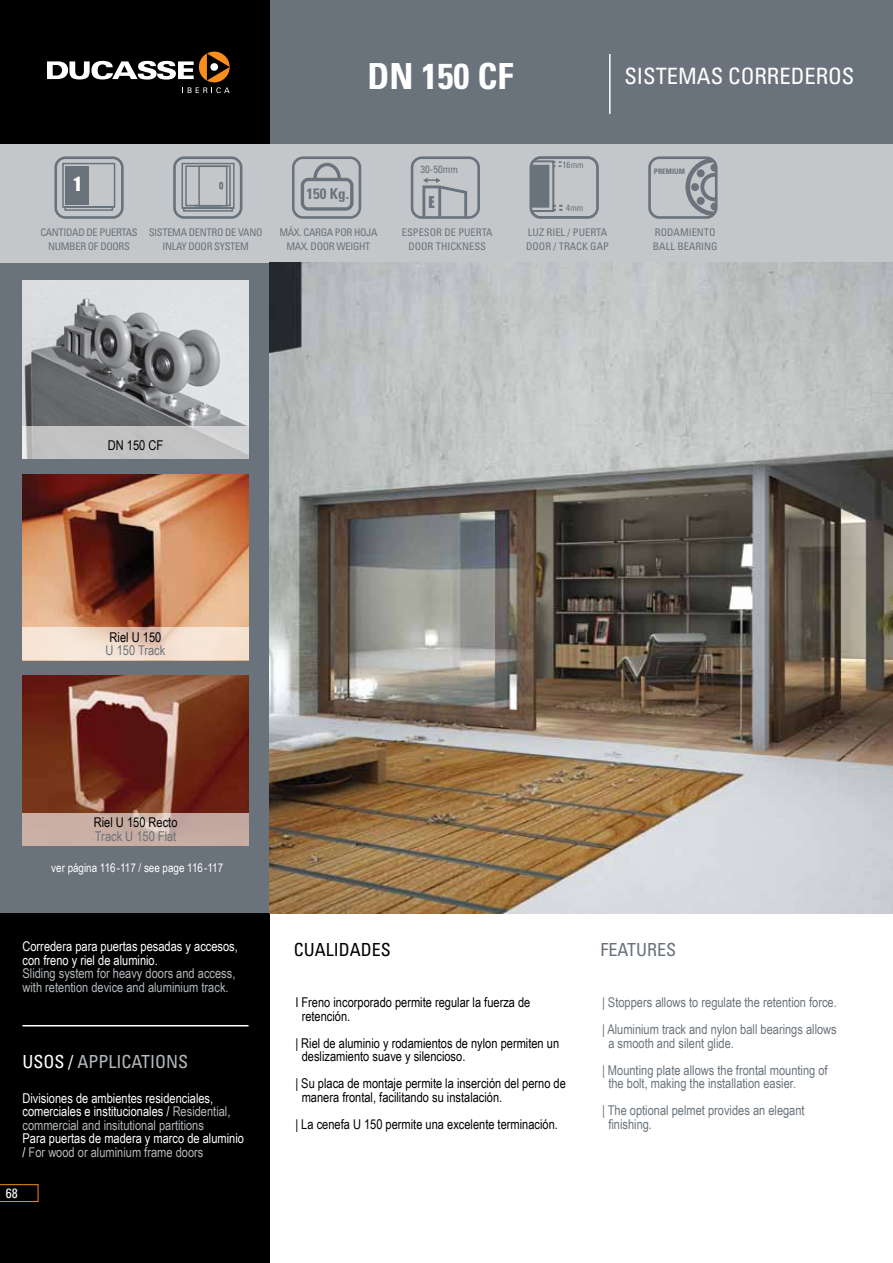
<style>
.page{position:relative;width:893px;height:1263px;background:#fff}
.page>*{position:absolute;margin:0;border:0;box-sizing:border-box;transform-origin:0 0}
.t1{font:700 condensed 36px "Univers";color:#fff}
.t2{font:condensed 22.5px "Univers";color:#fff}
.t3{font:condensed 18px "Univers";color:#b4b9bd}
.t4{font:condensed 18px "Univers";color:#000}
.t5{font:condensed 18px "Univers";color:#6a737b}
.t6{font:18px "Impact";color:#fff}
.t7{font:700 condensed 15px "Univers";color:#6a737b}
.t8{font:15px "Impact";color:#6a737b}
.t9{font:13.5px/13.5px "Arial Narrow";color:#000}
.t10{font:13.5px/27px "Arial Narrow";color:#6a737b}
.t11{font:13.5px/13.5px "Arial Narrow";color:#fff}
.t12{font:13.5px/13.5px "Arial Narrow";color:#b4b9bd}
.t13{font:condensed 13.5px "Univers";color:#fff}
.t14{font:12px "Arial Narrow";color:#fff}
.t15{font:condensed 10.5px/13.5px "Univers";letter-spacing:-.03em;color:#6a737b;text-align:center}
.t16{font:condensed 10.5px/13.5px "Univers";color:#6a737b}
.t17{font:condensed 9px "Univers";color:#6a737b}
.t18{font:700 condensed 7.5px "Univers";color:#6a737b}
.s1{color:#fff}
.s2{color:#b4b9bd}
</style>
<div class="page">
<div style="left:268px;top:0;width:625px;height:144px;background:#6a737b"></div>
<div style="left:0;top:262px;width:269px;height:651px;background:#6a737b"></div>
<div style="left:0;top:0;width:269px;height:144px;background:#000"></div>
<div style="left:0;top:144px;width:893px;height:118px;background:#c3c7ca"></div>
<div style="left:0;top:913px;width:269px;height:350px;background:#000"></div>
<hr style="left:609px;top:54px;width:2px;height:60px;background:#fff">
<svg style="left:47px;top:52px;width:183px;height:41px"></svg>
<svg style="left:0;top:1184px;width:38px;height:18px"></svg>
<img style="left:22px;top:281px;width:226px;height:145px">
<svg style="left:22px;top:426px;width:226px;height:33px;background:#c4c4c5"></svg>
<hr style="left:22px;top:1025px;width:226px;height:1px;background:#fff">
<div style="left:292px;top:156px;width:69px;height:63px;border:3px solid #6a737b;border-radius:10px"></div>
<svg style="left:301px;top:163px;width:52px;height:48px"></svg>
<div style="left:173px;top:156px;width:69px;height:63px;border:3px solid #6a737b;border-radius:10px"></div>
<svg style="left:181px;top:162px;width:54px;height:50px"></svg>
<svg style="left:533px;top:160px;width:29px;height:53px"></svg>
<div style="left:529px;top:156px;width:70px;height:63px;border:3px solid #6a737b;border-radius:10px"></div>
<svg style="left:422px;top:178px;width:45px;height:37px"></svg>
<div style="left:411px;top:156px;width:69px;height:63px;border:3px solid #6a737b;border-radius:10px"></div>
<img style="left:269px;top:262px;width:624px;height:651px">
<div style="left:54px;top:156px;width:70px;height:63px;border:3px solid #6a737b;border-radius:10px"></div>
<svg style="left:62px;top:162px;width:54px;height:49px"></svg>
<svg style="left:685px;top:160px;width:31px;height:55px"></svg>
<div style="left:648px;top:156px;width:69px;height:63px;border:3px solid #6a737b;border-radius:10px"></div>
<img style="left:22px;top:475px;width:226px;height:153px">
<svg style="left:22px;top:628px;width:226px;height:32px;background:#f2ddce"></svg>
<img style="left:23px;top:676px;width:226px;height:137px">
<svg style="left:23px;top:813px;width:226px;height:33px;background:#c8aea4"></svg>
<h1 class="t1" style="left:368px;top:54px;width:147px">DN 150 CF</h1>
<h2 class="t2" style="left:624px;top:61px;width:232px">SISTEMAS CORREDEROS</h2>
<h3 class="t6" style="left:74px;top:170px;width:8px">1</h3>
<p class="t15" style="left:40px;top:225px;width:99px">CANTIDAD DE PUERTAS<br>NUMBER OF DOORS</p>
<p class="t7" style="left:306px;top:184px;width:44px">150 Kg.</p>
<p class="t15" style="left:421px;top:162px;width:39px">30-50mm</p>
<p class="t17" style="left:562px;top:159px;width:23px">16mm</p>
<p class="t8" style="left:429px;top:190px;width:8px">E</p>
<p class="t17" style="left:566px;top:202px;width:19px">4mm</p>
<p class="t15" style="left:279px;top:226px;width:100px">MÁX. CARGA POR HOJA<br>MAX. DOOR WEIGHT</p>
<p class="t15" style="left:149px;top:225px;width:115px">SISTEMA DENTRO DE VANO<br>INLAY DOOR SYSTEM</p>
<p class="t16" style="left:526px;top:225px;width:84px">LUZ RIEL / PUERTA<br>DOOR / TRACK GAP</p>
<p class="t16" style="left:402px;top:225px;width:92px;text-align:center">ESPESOR DE PUERTA<br>DOOR THICKNESS</p>
<p class="t18" style="left:654px;top:166px;width:33px">PREMIUM</p>
<p class="t16" style="left:653px;top:225px;width:66px">RODAMIENTO<br>BALL BEARING</p>
<p class="t9" style="left:108px;top:437px;width:57px">DN 150 CF</p>
<p class="t9" style="left:110px;top:630px;width:53px">Riel U 150</p>
<p class="t10" style="left:106px;top:637px;width:61px">U 150 Track</p>
<p class="t9" style="left:94px;top:815px;width:85px">Riel U 150 Recto</p>
<p class="t10" style="left:95px;top:822px;width:83px">Track U 150 Flat</p>
<p class="t14" style="left:51px;top:859px;width:173px">ver página 116-117 / see page 116-117</p>
<p class="t11" style="left:22px;top:939px;width:217px">Corredera para puertas pesadas y accesos, con freno y riel de aluminio.</p>
<p class="t12" style="left:22px;top:966px;width:214px">Sliding system for heavy doors and access, with retention device and aluminium track.</p>
<h3 class="t3" style="left:22px;top:1050px;width:167px"><span class="s1">USOS /</span> APPLICATIONS</h3>
<p class="t11" style="left:22px;top:1090px;width:209px">Divisiones de ambientes residenciales, comerciales e institucionales / <span class="s2">Residential, commercial and insitutional partitions</span></p>
<p class="t11" style="left:22px;top:1131px;width:223px">Para puertas de madera y marco de aluminio / <span class="s2">For wood or aluminium frame doors</span></p>
<p class="t13" style="left:6px;top:1184px;width:13px">68</p>
<h3 class="t4" style="left:294px;top:938px;width:99px">CUALIDADES</h3>
<h3 class="t5" style="left:600px;top:938px;width:77px">FEATURES</h3>
<p class="t9" style="left:302px;top:995px;width:230px;text-indent:-6px">I Freno incorporado permite regular la fuerza de retención.</p>
<p class="t9" style="left:302px;top:1036px;width:259px;text-indent:-6px">| Riel de aluminio y rodamientos de nylon permiten un deslizamiento suave y silencioso.</p>
<p class="t9" style="left:302px;top:1076px;width:266px;text-indent:-6px">| Su placa de montaje permite la inserción del perno de manera frontal, facilitando su instalación.</p>
<p class="t9" style="left:295px;top:1117px;width:264px">| La cenefa U 150 permite una excelente terminación.</p>
<p class="t10" style="left:602px;top:988px;width:236px">| Stoppers allows to regulate the retention force. | Aluminium track and nylon ball bearings allows</p>
<p class="t10" style="left:602px;top:1029px;width:227px;text-indent:6px">a smooth and silent glide.<br>| Mounting plate allows the frontal mounting of</p>
<p class="t10" style="left:602px;top:1069px;width:204px;text-align:center">the bolt, making the installation easier.<br>| The optional pelmet provides an elegant</p>
<p class="t10" style="left:608px;top:1110px;width:45px">finishing.</p>
</div>
